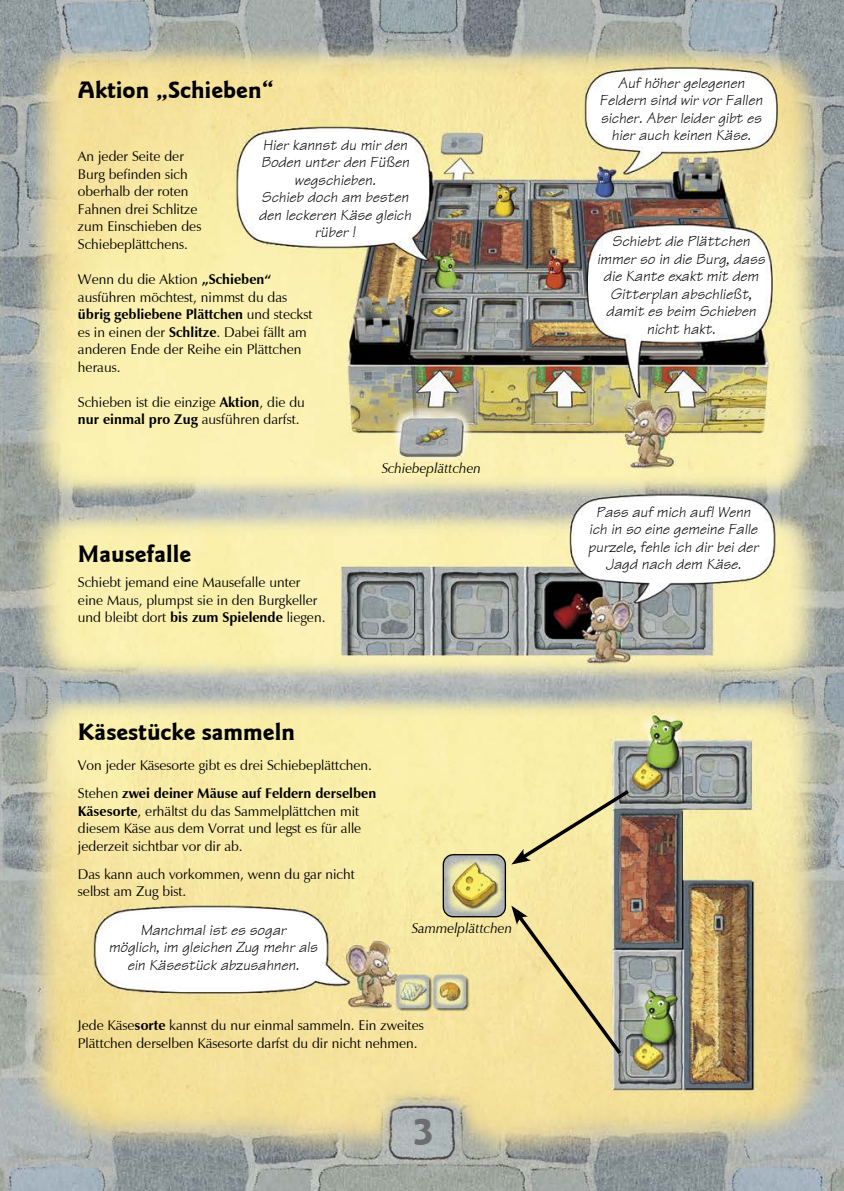
<style>
.page{position:relative;width:844px;height:1191px;background:#fff}
.page>*{position:absolute;margin:0;border:0;box-sizing:border-box;transform-origin:0 0}
.t1{font:700 42px "ITC Goudakaas";color:#6d6d6d}
.t2{font:700 24.5px "ITC Goudakaas";color:#000}
.t3{font:italic 15.75px/17.5px "Technical";color:#000;text-align:center}
.t4{font:14px/17.5px "Zapf Humanist 601 BT";color:#000}
.t5{font:italic 14px "Zapf Humanist 601 BT";color:#000}
.s1{font-weight:700}
</style>
<div class="page">
<img style="left:0;top:0;width:843px;height:1191px">
<img style="left:443px;top:854px;width:62px;height:62px">
<div style="left:442px;top:854px;width:64px;height:63px;border:1px solid #000;border-radius:10px"></div>
<svg style="left:511px;top:786px;width:121px;height:78px;background:#d9cd95"></svg>
<svg style="left:511px;top:905px;width:113px;height:153px;background:#e2d396"></svg>
<h2 class="t2" style="left:78px;top:76px;width:198px">Aktion „Schieben“</h2>
<p class="t3" style="left:259px;top:136px;width:154px">Hier kannst du mir den<br>Boden unter den Füßen wegschieben.<br>Schieb doch am besten den leckeren Käse gleich rüber !</p>
<p class="t4" style="left:78px;top:148px;width:125px">An jeder Seite der<br>Burg befinden sich oberhalb der roten<br>Fahnen drei Schlitze zum Einschieben des<br>Schiebeplättchens.</p>
<p class="t4" style="left:78px;top:270px;width:236px">Wenn du die Aktion <span class="s1">„Schieben“ </span>ausführen möchtest, nimmst du das <span class="s1">übrig gebliebene Plättchen</span> und steckst es in einen der <span class="s1">Schlitze</span>. Dabei fällt am anderen Ende der Reihe ein Plättchen heraus.</p>
<p class="t4" style="left:78px;top:393px;width:228px">Schieben ist die einzige <span class="s1">Aktion</span>, die du <span class="s1">nur einmal pro Zug</span> ausführen darfst.</p>
<h2 class="t2" style="left:78px;top:539px;width:115px">Mausefalle</h2>
<p class="t4" style="left:78px;top:573px;width:249px">Schiebt jemand eine Mausefalle unter eine Maus, plumpst sie in den Burgkeller und bleibt dort <span class="s1">bis zum Spielende</span> liegen.</p>
<p class="t5" style="left:381px;top:460px;width:101px">Schiebeplättchen</p>
<h2 class="t2" style="left:78px;top:718px;width:218px">Käsestücke sammeln</h2>
<p class="t4" style="left:78px;top:751px;width:300px;line-height:28px">Von jeder Käsesorte gibt es drei Schiebeplättchen.<br>Stehen <span class="s1">zwei deiner Mäuse auf Feldern derselben</span></p>
<p class="t4" style="left:78px;top:802px;width:285px"><span class="s1">Käsesorte</span>, erhältst du das Sammelplättchen mit diesem Käse aus dem Vorrat und legst es für alle jederzeit sichtbar vor dir ab.</p>
<p class="t4" style="left:78px;top:865px;width:278px">Das kann auch vorkommen, wenn du gar nicht selbst am Zug bist.</p>
<p class="t3" style="left:109px;top:920px;width:210px">Manchmal ist es sogar<br>möglich, im gleichen Zug mehr als ein Käsestück abzusahnen.</p>
<p class="t5" style="left:411px;top:919px;width:102px">Sammelplättchen</p>
<p class="t4" style="left:78px;top:1016px;width:347px">Jede Käse<span class="s1">sorte</span> kannst du nur einmal sammeln. Ein zweites<br>Plättchen derselben Käsesorte darfst du dir nicht nehmen.</p>
<h1 class="t1" style="left:412px;top:1107px;width:23px">3</h1>
<p class="t3" style="left:599px;top:74px;width:164px">Auf höher gelegenen<br>Feldern sind wir vor Fallen sicher. Aber leider gibt es hier auch keinen Käse.</p>
<p class="t3" style="left:597px;top:233px;width:169px">Schiebt die Plättchen immer so in die Burg, dass die Kante exakt mit dem<br>Gitterplan abschließt, damit es beim Schieben nicht hakt.</p>
<p class="t3" style="left:588px;top:503px;width:172px">Pass auf mich auf! Wenn ich in so eine gemeine Falle purzele, fehle ich dir bei der<br>Jagd nach dem Käse.</p>
</div>
